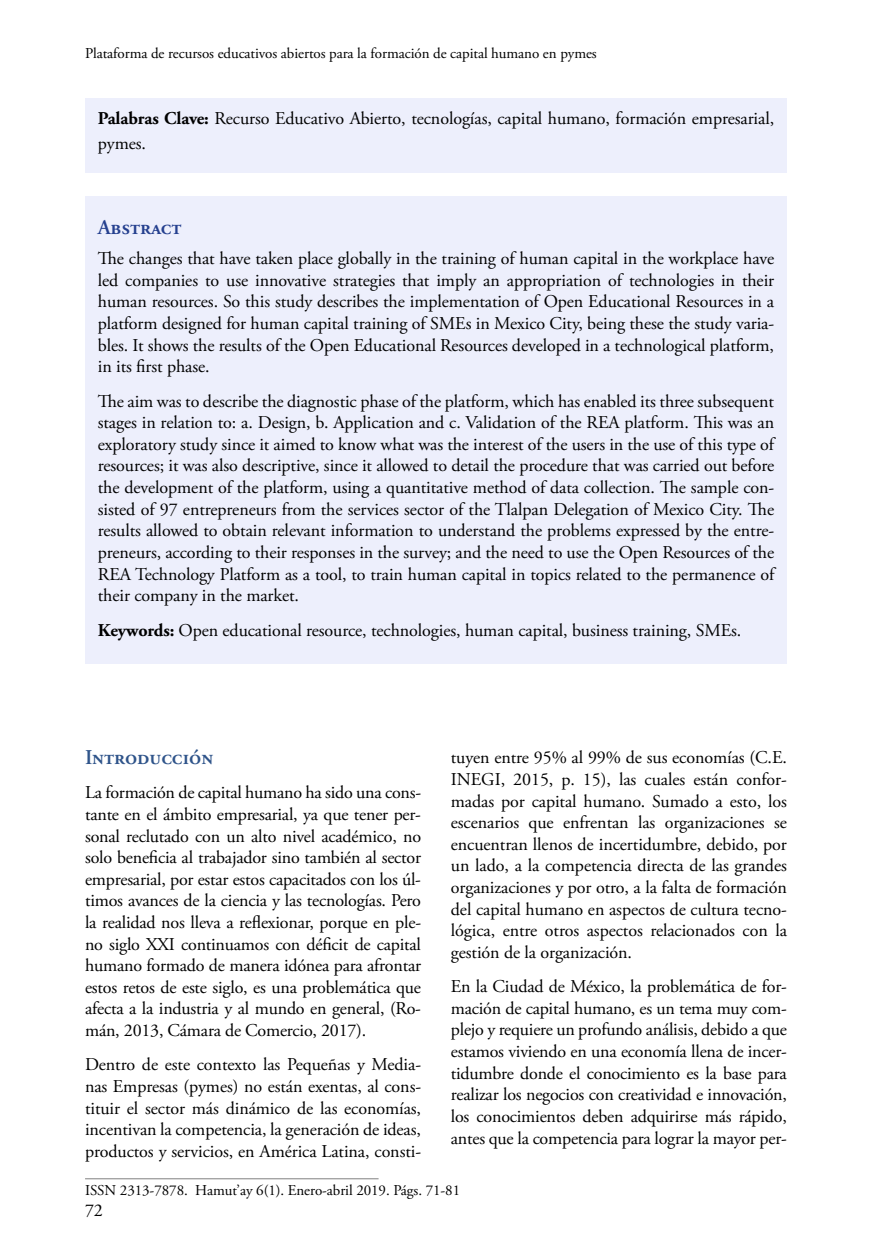
<style>
.page{position:relative;width:872px;height:1255px;background:#fff}
.page>*{position:absolute;margin:0;border:0;box-sizing:border-box;transform-origin:0 0}
.t1{font:600 21px "Adobe Garamond Pro";color:#2f548a}
.t2{font:600 21px "Adobe Garamond Pro";letter-spacing:-.005em;color:#25408f}
.t3{font:18px/21.6px "Adobe Garamond Pro";letter-spacing:-.005em;color:#000;text-align:justify}
.t4{font:15px "Adobe Garamond Pro";letter-spacing:-.005em;color:#000}
.s1{font-weight:700}
</style>
<div class="page">
<hr style="left:85px;top:1178px;width:293px;height:1px;background:#808080">
<div style="left:85px;top:196px;width:702px;height:467px;background:#edeffc"></div>
<div style="left:85px;top:98px;width:702px;height:74px;background:#edeffc"></div>
<p class="t4" style="left:85px;top:44px;width:513px">Plataforma de recursos educativos abiertos para la formación de capital humano en pymes</p>
<p class="t3" style="left:98px;top:106px;width:678px;line-height:25.2px"><span class="s1">Palabras Clave:</span> Recurso Educativo Abierto, tecnologías, capital humano, formación empresarial, pymes.</p>
<p class="t2" style="left:98px;top:215px;width:85px">Abstract</p>
<p class="t3" style="left:98px;top:248px;width:678px">The changes that have taken place globally in the training of human capital in the workplace have led companies to use innovative strategies that imply an appropriation of technologies in their human resources. So this study describes the implementation of Open Educational Resources in a platform designed for human capital training of SMEs in Mexico City, being these the study varia&shy;bles. It shows the results of the Open Educational Resources developed in a technological platform, in its first phase.</p>
<p class="t3" style="left:98px;top:391px;width:678px">The aim was to describe the diagnostic phase of the platform, which has enabled its three subsequent stages in relation to: a. Design, b. Application and c. Validation of the REA platform. This was an exploratory study since it aimed to know what was the interest of the users in the use of this type of resources; it was also descriptive, since it allowed to detail the procedure that was carried out before the development of the platform, using a quantitative method of data collection. The sample con&shy;sisted of 97 entrepreneurs from the services sector of the Tlalpan Delegation of Mexico City. The results allowed to obtain relevant information to understand the problems expressed by the entre&shy;preneurs, according to their responses in the survey; and the need to use the Open Resources of the REA Technology Platform as a tool, to train human capital in topics related to the permanence of their company in the market.</p>
<p class="t3" style="left:98px;top:619px;width:645px"><span class="s1">Keywords:</span> Open educational resource, technologies, human capital, business training, SMEs.</p>
<p class="t1" style="left:85px;top:745px;width:130px">Introducción</p>
<p class="t3" style="left:85px;top:782px;width:337px">La formación de capital humano ha sido una cons&shy;tante en el ámbito empresarial, ya que tener per&shy;sonal reclutado con un alto nivel académico, no solo beneficia al trabajador sino también al sector empresarial, por estar estos capacitados con los úl&shy;timos avances de la ciencia y las tecnologías. Pero la realidad nos lleva a reflexionar, porque en ple&shy;no siglo XXI continuamos con déficit de capital humano formado de manera idónea para afrontar estos retos de este siglo, es una problemática que afecta a la industria y al mundo en general, (Ro&shy;mán, 2013, Cámara de Comercio, 2017).</p>
<p class="t3" style="left:85px;top:1054px;width:337px">Dentro de este contexto las Pequeñas y Media&shy;nas Empresas (pymes) no están exentas, al cons&shy;tituir el sector más dinámico de las economías, incentivan la competencia, la generación de ideas, productos y servicios, en América Latina, consti-</p>
<p class="t3" style="left:451px;top:747px;width:337px">tuyen entre 95% al 99% de sus economías (C.E.<br>INEGI, 2015, p. 15), las cuales están confor&shy;madas por capital humano. Sumado a esto, los escenarios que enfrentan las organizaciones se encuentran llenos de incertidumbre, debido, por un lado, a la competencia directa de las grandes organizaciones y por otro, a la falta de formación del capital humano en aspectos de cultura tecno&shy;lógica, entre otros aspectos relacionados con la gestión de la organización.</p>
<p class="t3" style="left:451px;top:976px;width:337px">En la Ciudad de México, la problemática de for&shy;mación de capital humano, es un tema muy com&shy;plejo y requiere un profundo análisis, debido a que estamos viviendo en una economía llena de incer&shy;tidumbre donde el conocimiento es la base para realizar los negocios con creatividad e innovación, los conocimientos deben adquirirse más rápido, antes que la competencia para lograr la mayor per-</p>
<p class="t4" style="left:85px;top:1180px;width:376px">ISSN 2313-7878. Hamut’ay 6(1). Enero-abril 2019. Págs. 71-81</p>
<p class="t3" style="left:85px;top:1200px;width:19px">72</p>
</div>
